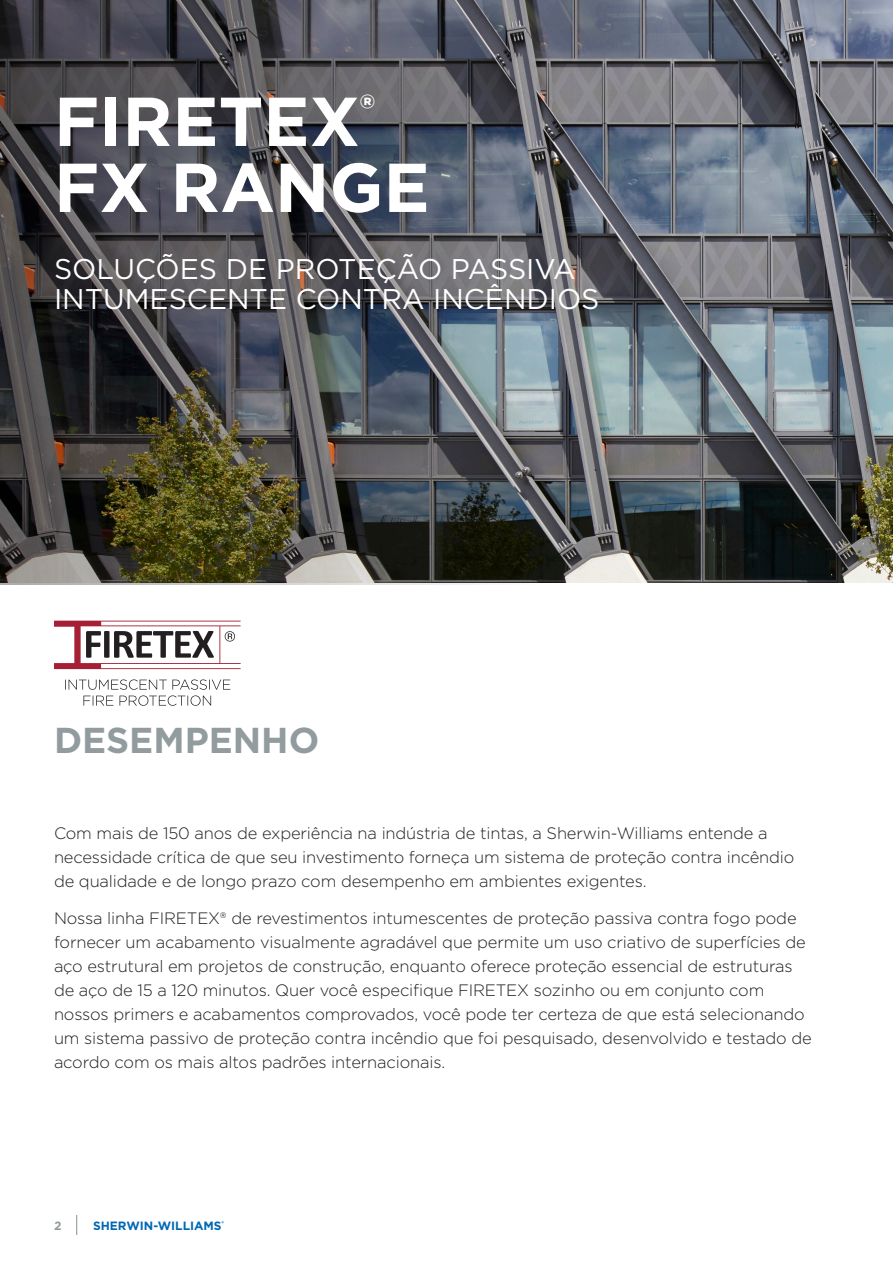
<style>
.page{position:relative;width:893px;height:1263px;background:#fff}
.page>*{position:absolute;margin:0;border:0;box-sizing:border-box;transform-origin:0 0}
.t1{font:700 69px "Gotham";color:#fff}
.t2{font:700 36px "Gotham";color:#929c9f}
.t3{font:28.5px/30px "Gotham";color:#fff}
.t4{font:300 16.5px/24px "Gotham";letter-spacing:-.01em;color:#231f20}
.t5{font:700 12px "Gotham";color:#0168b3}
.t6{font:700 12px "Gotham";color:#929c9f}
</style>
<div class="page">
<svg style="left:76px;top:1215px;width:1px;height:20px"></svg>
<img style="left:546px;top:0;width:347px;height:583px">
<svg style="left:54px;top:621px;width:187px;height:48px"></svg>
<svg style="left:65px;top:679px;width:165px;height:27px"></svg>
<img style="left:0;top:0;width:546px;height:584px">
<p class="t1" style="left:54px;top:76px;width:322px">FIRETEX<sup>®</sup></p>
<p class="t1" style="left:54px;top:142px;width:377px">FX RANGE</p>
<p class="t3" style="left:54px;top:254px;width:547px">SOLUÇÕES DE PROTEÇÃO PASSIVA<br>INTUMESCENTE CONTRA INCÊNDIOS</p>
<p class="t2" style="left:54px;top:716px;width:267px">DESEMPENHO</p>
<p class="t4" style="left:54px;top:820px;width:742px">Com mais de 150 anos de experiência na indústria de tintas, a Sherwin-Williams entende a necessidade crítica de que seu investimento forneça um sistema de proteção contra incêndio de qualidade e de longo prazo com desempenho em ambientes exigentes.</p>
<p class="t4" style="left:54px;top:906px;width:759px">Nossa linha FIRETEX® de revestimentos intumescentes de proteção passiva contra fogo pode fornecer um acabamento visualmente agradável que permite um uso criativo de superfícies de aço estrutural em projetos de construção, enquanto oferece proteção essencial de estruturas de aço de 15 a 120 minutos. Quer você especifique FIRETEX sozinho ou em conjunto com nossos primers e acabamentos comprovados, você pode ter certeza de que está selecionando um sistema passivo de proteção contra incêndio que foi pesquisado, desenvolvido e testado de acordo com os mais altos padrões internacionais.</p>
<p class="t6" style="left:54px;top:1218px;width:9px">2</p>
<p class="t5" style="left:93px;top:1217px;width:132px">SHERWIN-WILLIAMS<sup>®</sup></p>
</div>
